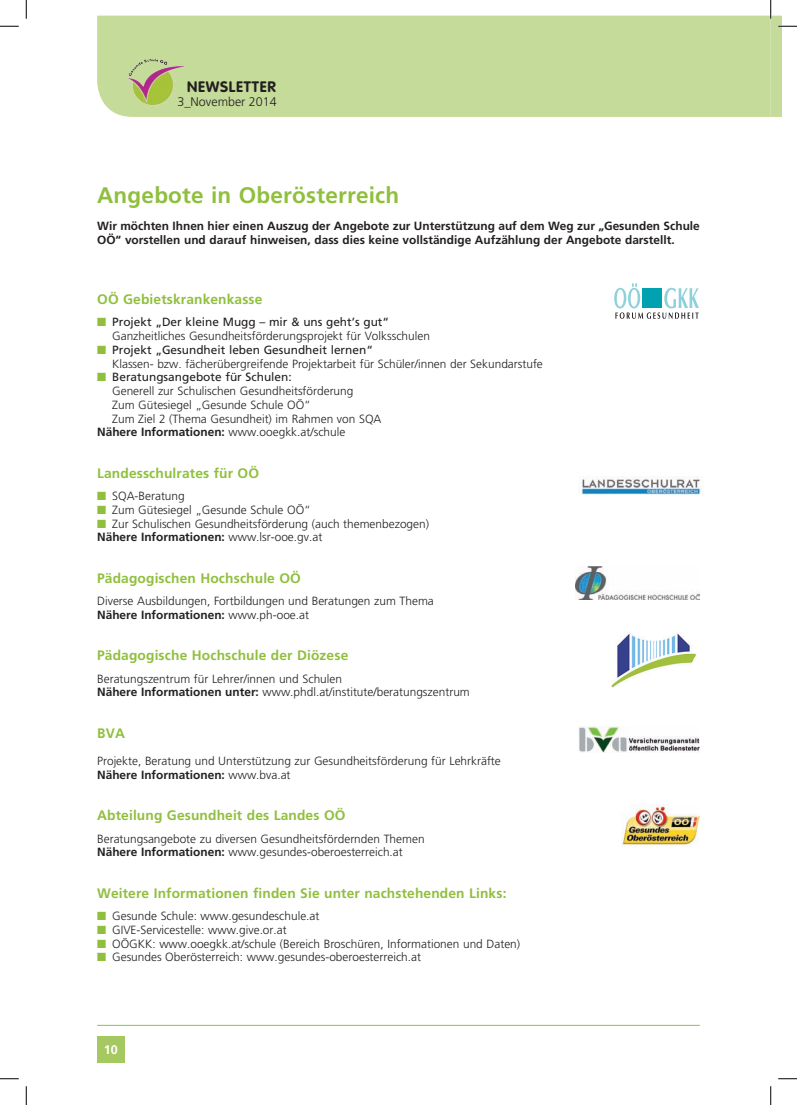
<style>
.page{position:relative;width:797px;height:1105px;background:#fff}
.page>*{position:absolute;margin:0;border:0;box-sizing:border-box;transform-origin:0 0}
.t1{font:700 22.5px "Frutiger LT Std";letter-spacing:.01em;color:#90bf3e}
.t2{font:700 15px "VAG Rounded Std";letter-spacing:.05em;color:#231f20}
.t3{font:700 13.75px "Frutiger LT Std";letter-spacing:.01em;color:#90bf3e}
.t4{font:300 12.5px "Frutiger LT Std";color:#231f20}
.t5{font:700 12.5px "Frutiger LT Std";color:#fff}
.t6{font:300 11.88px/13.8px "Frutiger LT Std";color:#231f20}
.t7{font:700 11.88px/13.8px "Frutiger LT Std";color:#231f20}
.t8{font:11.88px "Frutiger LT Std";color:#231f20}
.s1{color:#90bf3e}
.s2{font-weight:400}
.s3{font-weight:300}
.s4{font-weight:700}
</style>
<div class="page">
<div style="left:97px;top:16px;width:673px;height:101px;background:#c5db99"></div>
<img style="left:125px;top:56px;width:62px;height:52px">
<hr style="left:97px;top:1025px;width:602px;height:1px;background:#90bf3e">
<div style="left:97px;top:1036px;width:27px;height:27px;background:#a5c960"></div>
<svg style="left:614px;top:283px;width:85px;height:36px"></svg>
<img style="left:581px;top:476px;width:120px;height:19px">
<img style="left:576px;top:566px;width:123px;height:34px">
<img style="left:611px;top:633px;width:86px;height:55px">
<img style="left:579px;top:726px;width:120px;height:26px">
<img style="left:621px;top:804px;width:78px;height:42px">
<svg style="left:0;top:25px;width:19px;height:2px"></svg>
<svg style="left:0;top:1078px;width:19px;height:1px"></svg>
<svg style="left:778px;top:1078px;width:19px;height:1px"></svg>
<svg style="left:25px;top:0;width:2px;height:19px"></svg>
<svg style="left:25px;top:1086px;width:2px;height:19px"></svg>
<svg style="left:770px;top:0;width:27px;height:117px"></svg>
<svg style="left:770px;top:1086px;width:1px;height:19px"></svg>
<p class="t2" style="left:187px;top:78px;width:90px">NEWSLETTER</p>
<p class="t4" style="left:177px;top:94px;width:101px">3_November 2014</p>
<h1 class="t1" style="left:97px;top:182px;width:303px">Angebote in Oberösterreich</h1>
<p class="t7" style="left:97px;top:219px;width:604px">Wir möchten Ihnen hier einen Auszug der Angebote zur Unterstützung auf dem Weg zur „Gesunden Schule<br>OÖ“ vorstellen und darauf hinweisen, dass dies keine vollständige Aufzählung der Angebote darstellt.</p>
<p class="t3" style="left:97px;top:291px;width:167px">OÖ Gebietskrankenkasse</p>
<p class="t6" style="left:112px;top:316px;width:319px;text-indent:-15px"><span class="s1">■</span> <span class="s2">Projekt „Der kleine Mugg – mir &amp; uns geht’s gut“<br></span>Ganzheitliches Gesundheitsförderungsprojekt für Volksschulen</p>
<p class="t6" style="left:112px;top:343px;width:432px;text-indent:-15px"><span class="s1">■</span> <span class="s2">Projekt „Gesundheit leben Gesundheit lernen“<br></span>Klassen- bzw. fächerübergreifende Projektarbeit für Schüler/innen der Sekundarstufe</p>
<p class="t8" style="left:97px;top:370px;width:196px"><span class="s1">■</span> Beratungsangebote für Schulen:</p>
<p class="t6" style="left:112px;top:384px;width:243px">Generell zur Schulischen Gesundheitsförderung</p>
<p class="t6" style="left:112px;top:398px;width:200px">Zum Gütesiegel „Gesunde Schule OÖ“</p>
<p class="t6" style="left:112px;top:412px;width:271px">Zum Ziel 2 (Thema Gesundheit) im Rahmen von SQA</p>
<p class="t7" style="left:97px;top:425px;width:250px">Nähere Informationen: <span class="s3">www.ooegkk.at/schule</span></p>
<p class="t3" style="left:97px;top:465px;width:163px">Landesschulrates für OÖ</p>
<p class="t6" style="left:97px;top:489px;width:89px"><span class="s1">■</span> SQA-Beratung</p>
<p class="t6" style="left:97px;top:503px;width:215px"><span class="s1">■</span> Zum Gütesiegel „Gesunde Schule OÖ“</p>
<p class="t6" style="left:97px;top:517px;width:333px"><span class="s1">■</span> Zur Schulischen Gesundheitsförderung (auch themenbezogen)<br><span class="s4">Nähere Informationen:</span> www.lsr-ooe.gv.at</p>
<p class="t3" style="left:97px;top:570px;width:205px">Pädagogischen Hochschule OÖ</p>
<p class="t6" style="left:97px;top:594px;width:338px">Diverse Ausbildungen, Fortbildungen und Beratungen zum Thema<br><span class="s4">Nähere Informationen:</span> www.ph-ooe.at</p>
<p class="t3" style="left:97px;top:647px;width:253px">Pädagogische Hochschule der Diözese</p>
<p class="t6" style="left:97px;top:672px;width:374px">Beratungszentrum für Lehrer/innen und Schulen<br><span class="s4">Nähere Informationen unter:</span> www.phdl.at/institute/beratungszentrum</p>
<p class="t3" style="left:97px;top:725px;width:29px">BVA</p>
<p class="t6" style="left:97px;top:754px;width:405px">Projekte, Beratung und Unterstützung zur Gesundheitsförderung für Lehrkräfte<br><span class="s4">Nähere Informationen:</span> www.bva.at</p>
<p class="t3" style="left:97px;top:807px;width:250px">Abteilung Gesundheit des Landes OÖ</p>
<p class="t6" style="left:97px;top:832px;width:329px">Beratungsangebote zu diversen Gesundheitsfördernden Themen<br><span class="s4">Nähere Informationen:</span> www.gesundes-oberoesterreich.at</p>
<p class="t3" style="left:97px;top:885px;width:411px">Weitere Informationen finden Sie unter nachstehenden Links:</p>
<p class="t6" style="left:97px;top:909px;width:224px"><span class="s1">■</span> Gesunde Schule: www.gesundeschule.at</p>
<p class="t6" style="left:97px;top:923px;width:191px"><span class="s1">■</span> GIVE-Servicestelle: www.give.or.at</p>
<p class="t6" style="left:97px;top:937px;width:424px"><span class="s1">■</span> OÖGKK: www.ooegkk.at/schule (Bereich Broschüren, Informationen und Daten)</p>
<p class="t6" style="left:97px;top:951px;width:325px"><span class="s1">■</span> Gesundes Oberösterreich: www.gesundes-oberoesterreich.at</p>
<p class="t5" style="left:104px;top:1042px;width:15px">10</p>
</div>
